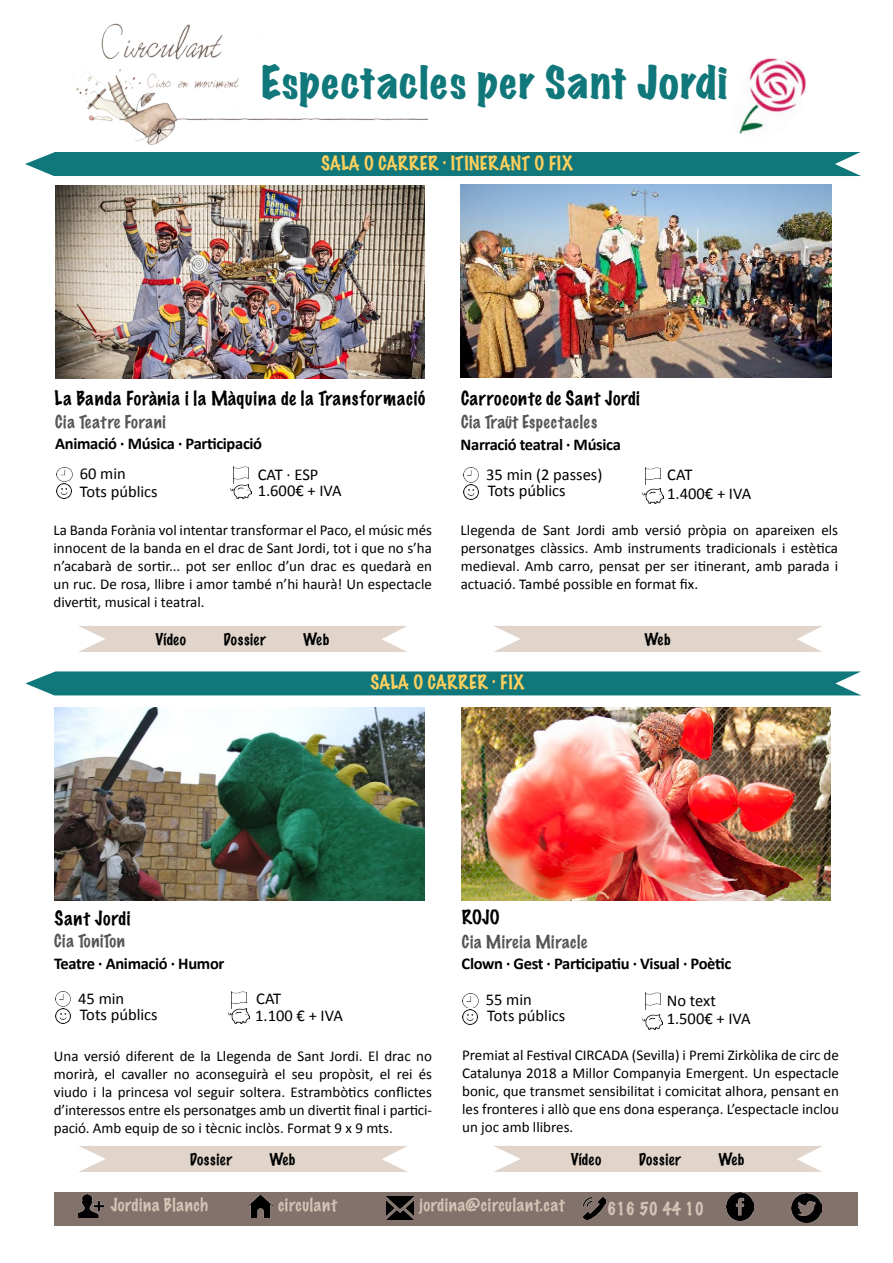
<style>
.page{position:relative;width:893px;height:1263px;background:#fff}
.page>*{position:absolute;margin:0;border:0;box-sizing:border-box;transform-origin:0 0}
.t1{font:expanded 40.5px "Marker Felt";letter-spacing:.035em;color:#10777a}
.t2{font:100 18px "Marker Felt";letter-spacing:.045em;color:#000}
.t3{font:100 18px "Marker Felt";letter-spacing:.01em;color:#ffd05d}
.t4{font:16.5px/16px "Calibri";color:#000}
.t5{font:700 16.5px "Calibri";letter-spacing:-.02em;color:#000}
.t6{font:100 16.5px "Marker Felt";letter-spacing:.04em;color:#565659}
.t7{font:100 16.5px "Marker Felt";letter-spacing:.04em;color:#d4c2b4}
.t8{font:15px/18px "Calibri";color:#000;text-align:justify}
.t9{font:100 15px "Marker Felt";letter-spacing:.04em;color:#000}
</style>
<div class="page">
<img style="left:76px;top:23px;width:351px;height:122px">
<div style="left:54px;top:1192px;width:608px;height:34px;background:#83726b"></div>
<div style="left:570px;top:1192px;width:288px;height:34px;background:#83726b"></div>
<img style="left:79px;top:1195px;width:25px;height:23px">
<img style="left:582px;top:1197px;width:23px;height:23px">
<img style="left:386px;top:1197px;width:28px;height:23px">
<img style="left:249px;top:1195px;width:23px;height:23px">
<img style="left:726px;top:1193px;width:28px;height:27px">
<img style="left:792px;top:1193px;width:29px;height:30px">
<img style="left:739px;top:58px;width:68px;height:76px">
<div style="left:25px;top:152px;width:836px;height:24px;background:#10777a"></div>
<img style="left:55px;top:186px;width:369px;height:193px">
<img style="left:57px;top:467px;width:15px;height:31px">
<img style="left:233px;top:466px;width:15px;height:17px">
<img style="left:230px;top:484px;width:21px;height:15px">
<img style="left:461px;top:185px;width:370px;height:193px">
<img style="left:463px;top:468px;width:16px;height:14px">
<img style="left:463px;top:484px;width:15px;height:15px">
<img style="left:646px;top:467px;width:15px;height:13px">
<img style="left:642px;top:489px;width:21px;height:15px">
<svg style="left:78px;top:626px;width:329px;height:26px;background:#e3d8cf"></svg>
<svg style="left:494px;top:626px;width:328px;height:26px;background:#e3d8cf"></svg>
<img style="left:54px;top:707px;width:370px;height:193px">
<svg style="left:79px;top:1146px;width:328px;height:26px;background:#e3d8cf"></svg>
<img style="left:55px;top:992px;width:16px;height:14px">
<img style="left:55px;top:1008px;width:15px;height:15px">
<img style="left:232px;top:991px;width:15px;height:13px">
<img style="left:229px;top:1009px;width:21px;height:15px">
<svg style="left:25px;top:671px;width:836px;height:24px;background:#1c7e80"></svg>
<img style="left:462px;top:707px;width:369px;height:193px">
<img style="left:463px;top:993px;width:15px;height:15px">
<img style="left:463px;top:1010px;width:15px;height:14px">
<img style="left:645px;top:993px;width:15px;height:17px">
<img style="left:642px;top:1014px;width:21px;height:15px">
<svg style="left:494px;top:1146px;width:328px;height:26px;background:#e3d8cf"></svg>
<h1 class="t1" style="left:261px;top:51px;width:468px">Espectacles per Sant Jordi</h1>
<p class="t3" style="left:321px;top:149px;width:254px">SALA O CARRER · ITINERANT O FIX</p>
<p class="t2" style="left:55px;top:384px;width:372px">La Banda Forània i la Màquina de la Transformació</p>
<p class="t5" style="left:55px;top:433px;width:208px">Animació · Música · Participació</p>
<p class="t6" style="left:55px;top:408px;width:112px">Cia Teatre Forani</p>
<p class="t4" style="left:80px;top:465px;width:79px;line-height:17.5px">60 min<br>Tots públics</p>
<p class="t4" style="left:258px;top:466px;width:85px">CAT · ESP<br>1.600€ + IVA</p>
<p class="t8" style="left:54px;top:521px;width:380px">La Banda Forània vol intentar transformar el Paco, el músic més innocent de la banda en el drac de Sant Jordi, tot i que no s’ha n’acabarà de sortir... pot ser enlloc d’un drac es quedarà en un ruc. De rosa, llibre i amor també n’hi haurà! Un espectacle divertit, musical i teatral.</p>
<p class="t2" style="left:461px;top:384px;width:180px">Carroconte de Sant Jordi</p>
<p class="t5" style="left:461px;top:434px;width:162px">Narració teatral · Música</p>
<p class="t6" style="left:461px;top:409px;width:138px">Cia Traüt Espectacles</p>
<p class="t4" style="left:486px;top:466px;width:118px">35 min (2 passes)<br>Tots públics</p>
<p class="t4" style="left:667px;top:466px;width:85px;line-height:18.5px">CAT<br>1.400€ + IVA</p>
<p class="t8" style="left:461px;top:521px;width:379px">Llegenda de Sant Jordi amb versió pròpia on apareixen els personatges clàssics. Amb instruments tradicionals i estètica medieval. Amb carro, pensat per ser itinerant, amb parada i actuació. També possible en format fix.</p>
<p class="t9" style="left:155px;top:627px;width:32px">Vídeo</p>
<p class="t9" style="left:223px;top:627px;width:44px">Dossier</p>
<p class="t9" style="left:303px;top:627px;width:27px">Web</p>
<p class="t9" style="left:645px;top:627px;width:27px">Web</p>
<p class="t3" style="left:370px;top:668px;width:156px">SALA O CARRER · FIX</p>
<p class="t2" style="left:462px;top:903px;width:39px">ROJO</p>
<p class="t5" style="left:462px;top:953px;width:271px">Clown · Gest · Participatiu · Visual · Poètic</p>
<p class="t2" style="left:54px;top:904px;width:78px">Sant Jordi</p>
<p class="t5" style="left:54px;top:953px;width:172px">Teatre · Animació · Humor</p>
<p class="t6" style="left:54px;top:927px;width:72px">Cia ToniTon</p>
<p class="t6" style="left:462px;top:928px;width:127px">Cia Mireia Miracle</p>
<p class="t4" style="left:78px;top:990px;width:81px">45 min<br>Tots públics</p>
<p class="t4" style="left:255px;top:990px;width:89px">CAT<br>1.100 € + IVA</p>
<p class="t4" style="left:486px;top:992px;width:81px">55 min<br>Tots públics</p>
<p class="t4" style="left:667px;top:991px;width:85px;line-height:18.5px">No text<br>1.500€ + IVA</p>
<p class="t8" style="left:54px;top:1047px;width:380px">Una versió diferent de la Llegenda de Sant Jordi. El drac no morirà, el cavaller no aconseguirà el seu propòsit, el rei és viudo i la princesa vol seguir soltera. Estrambòtics conflictes d’interessos entre els personatges amb un divertit final i partici&shy;pació. Amb equip de so i tècnic inclòs. Format 9 x 9 mts.</p>
<p class="t8" style="left:462px;top:1046px;width:378px">Premiat al Festival CIRCADA (Sevilla) i Premi Zirkòlika de circ de Catalunya 2018 a Millor Companyia Emergent. Un espectacle bonic, que transmet sensibilitat i comicitat alhora, pensant en les fronteres i allò que ens dona esperança. L’espectacle inclou un joc amb llibres.</p>
<p class="t9" style="left:190px;top:1147px;width:44px">Dossier</p>
<p class="t9" style="left:270px;top:1147px;width:27px">Web</p>
<p class="t9" style="left:571px;top:1147px;width:32px">Vídeo</p>
<p class="t9" style="left:639px;top:1147px;width:44px">Dossier</p>
<p class="t9" style="left:718px;top:1147px;width:27px">Web</p>
<p class="t7" style="left:110px;top:1192px;width:99px">Jordina Blanch</p>
<p class="t7" style="left:278px;top:1192px;width:61px">circulant</p>
<p class="t7" style="left:420px;top:1192px;width:147px">jordina@circulant.cat</p>
<p class="t7" style="left:607px;top:1195px;width:99px">616 50 44 10</p>
</div>
